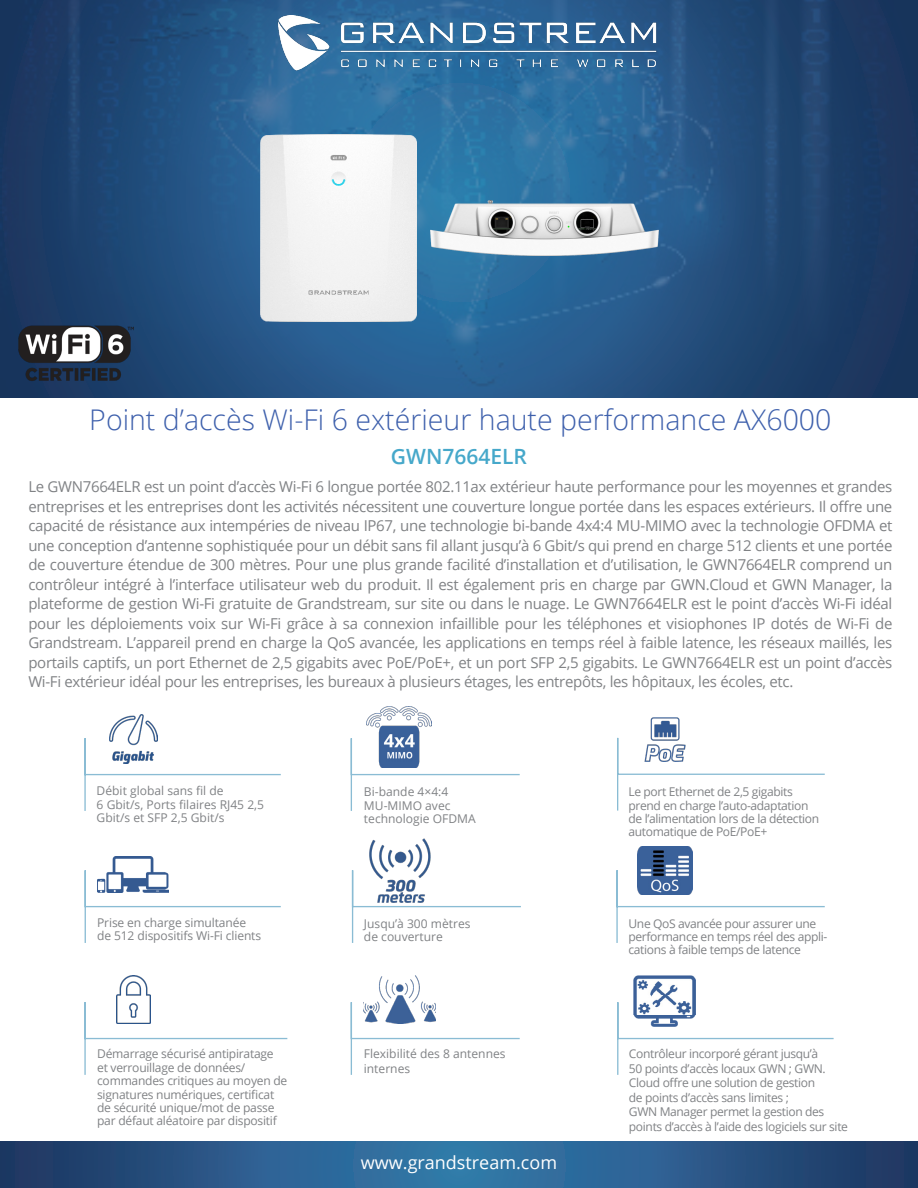
<style>
.page{position:relative;width:918px;height:1188px;background:#fff}
.page>*{position:absolute;margin:0;border:0;box-sizing:border-box;transform-origin:0 0}
.t1{font:300 28.5px "Open Sans";color:#3e60ac}
.t2{font:600 21px "Open Sans";color:#46a8ca}
.t3{font:18px "Open Sans";color:#fff}
.t4{font:15px/19.5px "Open Sans";letter-spacing:-.02em;color:#808285;text-align:justify}
.t5{font:12px/13.4px "Open Sans";letter-spacing:-.02em;color:#808285}
.t6{font:12px/13.4px "Open Sans";color:#808285}
</style>
<div class="page">
<img style="left:0;top:0;width:918px;height:397px">
<svg style="left:0;top:1142px;width:918px;height:46px;background:#295988"></svg>
<svg style="left:84px;top:738px;width:197px;height:73px"></svg>
<img style="left:109px;top:714px;width:49px;height:50px">
<svg style="left:617px;top:737px;width:208px;height:74px"></svg>
<img style="left:634px;top:717px;width:63px;height:54px">
<svg style="left:616px;top:869px;width:209px;height:74px"></svg>
<img style="left:638px;top:846px;width:55px;height:49px">
<svg style="left:617px;top:1001px;width:217px;height:74px"></svg>
<img style="left:634px;top:976px;width:61px;height:51px">
<svg style="left:84px;top:870px;width:197px;height:73px"></svg>
<img style="left:97px;top:857px;width:72px;height:36px">
<svg style="left:351px;top:870px;width:170px;height:73px"></svg>
<img style="left:369px;top:838px;width:63px;height:65px">
<svg style="left:350px;top:738px;width:170px;height:73px"></svg>
<img style="left:366px;top:707px;width:66px;height:60px">
<svg style="left:350px;top:1002px;width:170px;height:73px"></svg>
<img style="left:363px;top:975px;width:73px;height:49px">
<svg style="left:84px;top:1002px;width:204px;height:73px"></svg>
<img style="left:116px;top:976px;width:35px;height:48px">
<img style="left:261px;top:134px;width:155px;height:187px">
<img style="left:430px;top:200px;width:228px;height:55px">
<img style="left:6px;top:314px;width:137px;height:78px">
<img style="left:269px;top:16px;width:392px;height:57px">
<p class="t1" style="left:89px;top:400px;width:744px">Point d’accès Wi-Fi 6 extérieur haute performance AX6000</p>
<p class="t2" style="left:391px;top:442px;width:138px">GWN7664ELR</p>
<p class="t4" style="left:28px;top:477px;width:866px">Le GWN7664ELR est un point d’accès Wi-Fi 6 longue portée 802.11ax extérieur haute performance pour les moyennes et grandes entreprises et les entreprises dont les activités nécessitent une couverture longue portée dans les espaces extérieurs. Il offre une capacité de résistance aux intempéries de niveau IP67, une technologie bi-bande 4x4:4 MU-MIMO avec la technologie OFDMA et une conception d’antenne sophistiquée pour un débit sans fil allant jusqu’à 6 Gbit/s qui prend en charge 512 clients et une portée de couverture étendue de 300 mètres. Pour une plus grande facilité d’installation et d’utilisation, le GWN7664ELR comprend un contrôleur intégré à l’interface utilisateur web du produit. Il est également pris en charge par GWN.Cloud et GWN Manager, la plateforme de gestion Wi-Fi gratuite de Grandstream, sur site ou dans le nuage. Le GWN7664ELR est le point d’accès Wi-Fi idéal pour les déploiements voix sur Wi-Fi grâce à sa connexion infaillible pour les téléphones et visiophones IP dotés de Wi-Fi de Grandstream. L’appareil prend en charge la QoS avancée, les applications en temps réel à faible latence, les réseaux maillés, les portails captifs, un port Ethernet de 2,5 gigabits avec PoE/PoE+, et un port SFP 2,5 gigabits. Le GWN7664ELR est un point d’accès Wi-Fi extérieur idéal pour les entreprises, les bureaux à plusieurs étages, les entrepôts, les hôpitaux, les écoles, etc.</p>
<p class="t6" style="left:97px;top:784px;width:169px">Débit global sans fil de<br>6 Gbit/s, Ports filaires RJ45 2,5<br>Gbit/s et SFP 2,5 Gbit/s</p>
<p class="t5" style="left:629px;top:785px;width:192px">Le port Ethernet de 2,5 gigabits prend en charge l’auto-adaptation de l’alimentation lors de la détection automatique de PoE/PoE+</p>
<p class="t6" style="left:364px;top:785px;width:113px">Bi-bande 4×4:4<br>MU-MIMO avec technologie OFDMA</p>
<p class="t5" style="left:97px;top:915px;width:166px">Prise en charge simultanée de 512 dispositifs Wi-Fi clients</p>
<p class="t6" style="left:364px;top:916px;width:108px">Jusqu’à 300 mètres</p>
<p class="t6" style="left:364px;top:930px;width:80px">de couverture</p>
<p class="t5" style="left:97px;top:1047px;width:192px">Démarrage sécurisé antipiratage et verrouillage de données/ commandes critiques au moyen de signatures numériques, certificat de sécurité unique/mot de passe par défaut aléatoire par dispositif</p>
<p class="t6" style="left:364px;top:1046px;width:143px;line-height:14.5px">Flexibilité des 8 antennes internes</p>
<p class="t3" style="left:361px;top:1151px;width:198px">www.grandstream.com</p>
<p class="t5" style="left:629px;top:916px;width:200px">Une QoS avancée pour assurer une performance en temps réel des appli&shy;cations à faible temps de latence</p>
<p class="t5" style="left:629px;top:1046px;width:221px;line-height:14.5px">Contrôleur incorporé gérant jusqu’à<br>50 points d’accès locaux GWN ; GWN.<br>Cloud offre une solution de gestion<br>de points d’accès sans limites ;<br>GWN Manager permet la gestion des points d’accès à l’aide des logiciels sur site</p>
</div>
